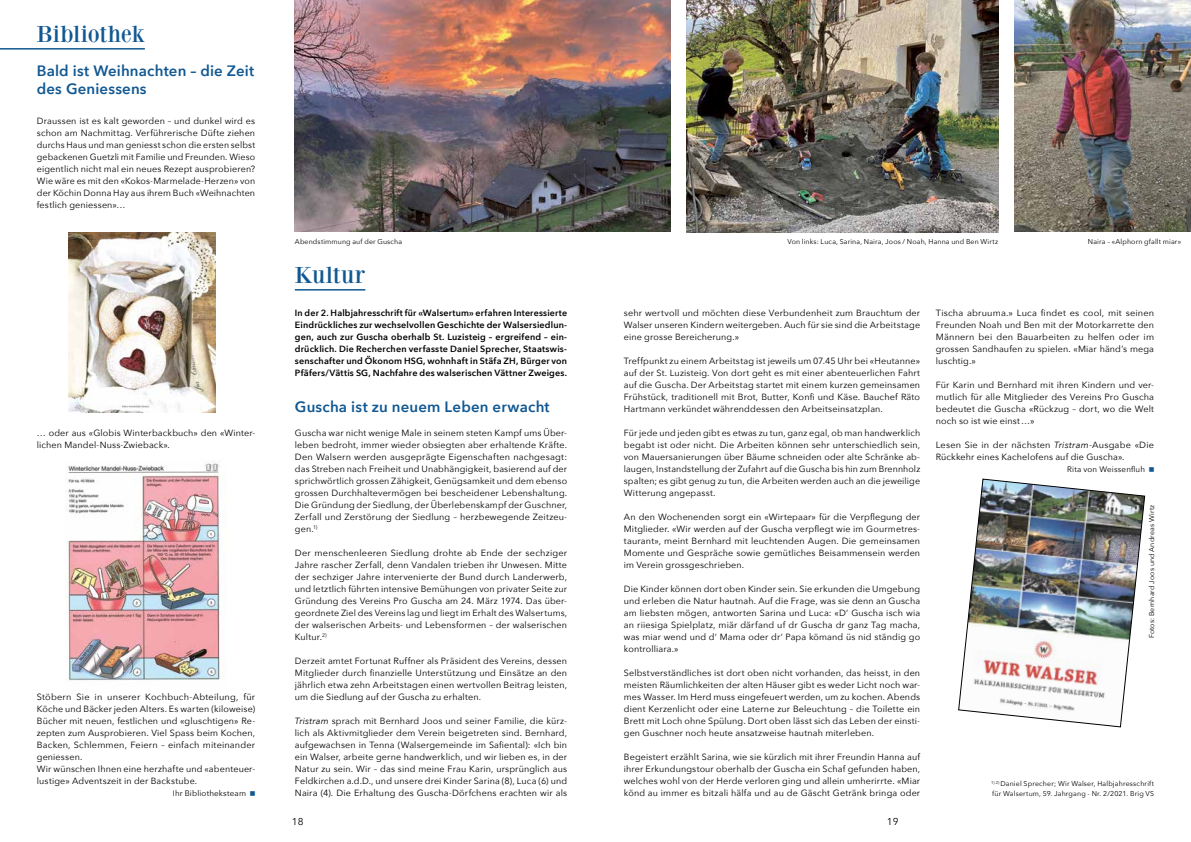
<style>
.page{position:relative;width:1191px;height:842px;background:#fff}
.page>*{position:absolute;margin:0;border:0;box-sizing:border-box;transform-origin:0 0}
.t1{font:24px "Bodoni XT";color:#115892}
.t2{font:600 15px/18px "Avenir Next";letter-spacing:.01em;color:#115892}
.t3{font:10px "Avenir Next";color:#000}
.t4{font:9px/12px "Avenir Next";letter-spacing:.015em;color:#000;text-align:justify}
.t5{font:600 9px/12px "Avenir Next";letter-spacing:.02em;color:#000;text-align:justify}
.t6{font:8px "Avenir Next";letter-spacing:.02em;color:#000}
.t7{font:7px/10px "Avenir Next";letter-spacing:.02em;color:#000}
.s1{color:#115892}
.s2{font-style:italic}
</style>
<div class="page">
<img style="left:295px;top:0;width:375px;height:232px">
<img style="left:958px;top:479px;width:187px;height:248px">
<img style="left:1014px;top:0;width:177px;height:232px">
<img style="left:686px;top:0;width:312px;height:232px">
<hr style="left:0;top:48px;width:145px;height:2px;background:#115892">
<img style="left:68px;top:232px;width:147px;height:180px">
<img style="left:65px;top:461px;width:161px;height:220px">
<hr style="left:295px;top:289px;width:70px;height:2px;background:#115892">
<h1 class="t1" style="left:37px;top:20px;width:110px">Bibliothek</h1>
<h2 class="t2" style="left:37px;top:61px;width:219px">Bald ist Weihnachten – die Zeit des Geniessens</h2>
<p class="t4" style="left:37px;top:114px;width:220px">Draussen ist es kalt geworden – und dunkel wird es schon am Nachmittag. Verführerische Düfte ziehen durchs Haus und man geniesst schon die ersten selbst gebackenen Guetzli mit Familie und Freunden. Wieso eigentlich nicht mal ein neues Rezept ausprobieren?<br>Wie wäre es mit den «Kokos-Marmelade-Herzen» von der Köchin Donna Hay aus ihrem Buch «Weihnachten festlich geniessen»…</p>
<p class="t4" style="left:37px;top:426px;width:220px">… oder aus «Globis Winterbackbuch» den «Winter&shy;lichen Mandel-Nuss-Zwieback».</p>
<p class="t4" style="left:37px;top:690px;width:220px;text-align:left">Stöbern Sie in unserer Kochbuch-Abteilung, für Köche und Bäcker jeden Alters. Es warten (kiloweise)<br>Bücher mit neuen, festlichen und «gluschtigen» Re&shy;zepten zum Ausprobieren. Viel Spass beim Kochen, Backen, Schlemmen, Feiern – einfach miteinander geniessen.<br>Wir wünschen Ihnen eine herzhafte und «abenteuer&shy;lustige» Adventszeit in der Backstube.</p>
<p class="t6" style="left:173px;top:786px;width:84px">Ihr Bibliotheksteam <span class="s1">■</span></p>
<p class="t7" style="left:295px;top:236px;width:109px">Abendstimmung auf der Guscha</p>
<h1 class="t1" style="left:295px;top:261px;width:72px">Kultur</h1>
<p class="t5" style="left:295px;top:306px;width:274px">In der 2. Halbjahresschrift für «Walsertum» erfahren Interessierte Eindrückliches zur wechselvollen Geschichte der Walsersiedlun&shy;gen, auch zur Guscha oberhalb St. Luzisteig – ergreifend – ein&shy;drücklich. Die Recherchen verfasste Daniel Sprecher, Staatswis&shy;senschafter und Ökonom HSG, wohnhaft in Stäfa ZH, Bürger von Pfäfers/Vättis SG, Nachfahre des walserischen Vättner Zweiges.</p>
<h2 class="t2" style="left:295px;top:397px;width:256px">Guscha ist zu neuem Leben erwacht</h2>
<p class="t4" style="left:295px;top:426px;width:274px">Guscha war nicht wenige Male in seinem steten Kampf ums Über&shy;leben bedroht, immer wieder obsiegten aber erhaltende Kräfte.<br>Den Walsern werden ausgeprägte Eigenschaften nachgesagt: das Streben nach Freiheit und Unabhängigkeit, basierend auf der sprichwörtlich grossen Zähigkeit, Genügsamkeit und dem ebenso grossen Durchhaltevermögen bei bescheidener Lebenshaltung.<br>Die Gründung der Siedlung, der Überlebenskampf der Guschner, Zerfall und Zerstörung der Siedlung – herzbewegende Zeitzeu&shy;gen.<sup>1)</sup></p>
<p class="t4" style="left:295px;top:546px;width:274px">Der menschenleeren Siedlung drohte ab Ende der sechziger Jahre rascher Zerfall, denn Vandalen trieben ihr Unwesen. Mitte der sechziger Jahre intervenierte der Bund durch Landerwerb, und letztlich führten intensive Bemühungen von privater Seite zur Gründung des Vereins Pro Guscha am 24. März 1974. Das über&shy;geordnete Ziel des Vereins lag und liegt im Erhalt des Walsertums, der walserischen Arbeits- und Lebensformen – der walserischen Kultur.<sup>2)</sup></p>
<p class="t4" style="left:295px;top:654px;width:274px">Derzeit amtet Fortunat Ruffner als Präsident des Vereins, dessen Mitglieder durch finanzielle Unterstützung und Einsätze an den jährlich etwa zehn Arbeitstagen einen wertvollen Beitrag leisten, um die Siedlung auf der Guscha zu erhalten.</p>
<p class="t4" style="left:295px;top:714px;width:274px"><span class="s2">Tristram</span> sprach mit Bernhard Joos und seiner Familie, die kürz&shy;lich als Aktivmitglieder dem Verein beigetreten sind. Bernhard, aufgewachsen in Tenna (Walsergemeinde im Safiental): «Ich bin ein Walser, arbeite gerne handwerklich, und wir lieben es, in der Natur zu sein. Wir – das sind meine Frau Karin, ursprünglich aus Feldkirchen a.d.D., und unsere drei Kinder Sarina (8), Luca (6) und Naira (4). Die Erhaltung des Guscha-Dörfchens erachten wir als</p>
<p class="t7" style="left:787px;top:236px;width:212px">Von links: Luca, Sarina, Naira, Joos / Noah, Hanna und Ben Wirtz</p>
<p class="t7" style="left:1087px;top:236px;width:95px">Naira – «Alphorn gfallt miar»</p>
<p class="t4" style="left:624px;top:306px;width:298px">sehr wertvoll und möchten diese Verbundenheit zum Brauchtum der Walser unseren Kindern weitergeben. Auch für sie sind die Arbeitstage eine grosse Bereicherung.»</p>
<p class="t4" style="left:624px;top:354px;width:298px">Treffpunkt zu einem Arbeitstag ist jeweils um 07.45 Uhr bei «Heutanne» auf der St. Luzisteig. Von dort geht es mit einer abenteuerlichen Fahrt auf die Guscha. Der Arbeitstag startet mit einem kurzen gemeinsamen Frühstück, traditionell mit Brot, Butter, Konfi und Käse. Bauchef Räto Hartmann verkündet währenddessen den Arbeitseinsatzplan.</p>
<p class="t4" style="left:624px;top:426px;width:298px">Für jede und jeden gibt es etwas zu tun, ganz egal, ob man handwerklich begabt ist oder nicht. Die Arbeiten können sehr unterschiedlich sein, von Mauersanierungen über Bäume schneiden oder alte Schränke ab&shy;laugen, Instandstellung der Zufahrt auf die Guscha bis hin zum Brennholz spalten; es gibt genug zu tun, die Arbeiten werden auch an die jeweilige Witterung angepasst.</p>
<p class="t4" style="left:624px;top:510px;width:298px">An den Wochenenden sorgt ein «Wirtepaar» für die Verpflegung der Mitglieder. «Wir werden auf der Guscha verpflegt wie im Gourmetres&shy;taurant», meint Bernhard mit leuchtenden Augen. Die gemeinsamen Momente und Gespräche sowie gemütliches Beisammensein werden im Verein grossgeschrieben.</p>
<p class="t4" style="left:624px;top:582px;width:298px">Die Kinder können dort oben Kinder sein. Sie erkunden die Umgebung und erleben die Natur hautnah. Auf die Frage, was sie denn an Guscha am liebsten mögen, antworten Sarina und Luca: «D‘ Guscha isch wia an riiesiga Spielplatz, miär därfand uf dr Guscha dr ganz Tag macha, was miar wend und d‘ Mama oder dr‘ Papa kömand üs nid ständig go kontrolliara.»</p>
<p class="t4" style="left:624px;top:666px;width:298px">Selbstverständliches ist dort oben nicht vorhanden, das heisst, in den meisten Räumlichkeiten der alten Häuser gibt es weder Licht noch war&shy;mes Wasser. Im Herd muss eingefeuert werden, um zu kochen. Abends dient Kerzenlicht oder eine Laterne zur Beleuchtung – die Toilette ein Brett mit Loch ohne Spülung. Dort oben lässt sich das Leben der einsti&shy;gen Guschner noch heute ansatzweise hautnah miterleben.</p>
<p class="t4" style="left:624px;top:750px;width:298px">Begeistert erzählt Sarina, wie sie kürzlich mit ihrer Freundin Hanna auf ihrer Erkundungstour oberhalb der Guscha ein Schaf gefunden haben, welches wohl von der Herde verloren ging und allein umherirrte. «Miar könd au immer es bitzali hälfa und au de Gäscht Getränk bringa oder</p>
<p class="t4" style="left:935px;top:306px;width:220px">Tischa abruuma.» Luca findet es cool, mit seinen Freunden Noah und Ben mit der Motorkarrette den Männern bei den Bauarbeiten zu helfen oder im grossen Sandhaufen zu spielen. «Miar händ’s mega luschtig.»</p>
<p class="t4" style="left:935px;top:378px;width:220px">Für Karin und Bernhard mit ihren Kindern und ver&shy;mutlich für alle Mitglieder des Vereins Pro Guscha bedeutet die Guscha «Rückzug – dort, wo die Welt noch so ist wie einst…»</p>
<p class="t4" style="left:935px;top:438px;width:220px">Lesen Sie in der nächsten <span class="s2">Tristram</span>-Ausgabe «Die<br>Rückkehr eines Kachelofens auf die Guscha».</p>
<p class="t6" style="left:1067px;top:462px;width:88px">Rita von Weissenfluh <span class="s1">■</span></p>
<p class="t7" style="left:1146px;top:638px;width:135px;rotate:-90deg">Fotos: Bernhard Joos und Andreas Wirtz</p>
<p class="t7" style="left:991px;top:778px;width:164px"><sup>1)</sup> <sup>2)</sup> Daniel Sprecher; Wir Walser, Halbjahresschrift für Walsertum, 59. Jahrgang - Nr. 2/2021. Brig VS</p>
<p class="t3" style="left:292px;top:813px;width:13px">18</p>
<p class="t3" style="left:887px;top:813px;width:13px">19</p>
</div>
